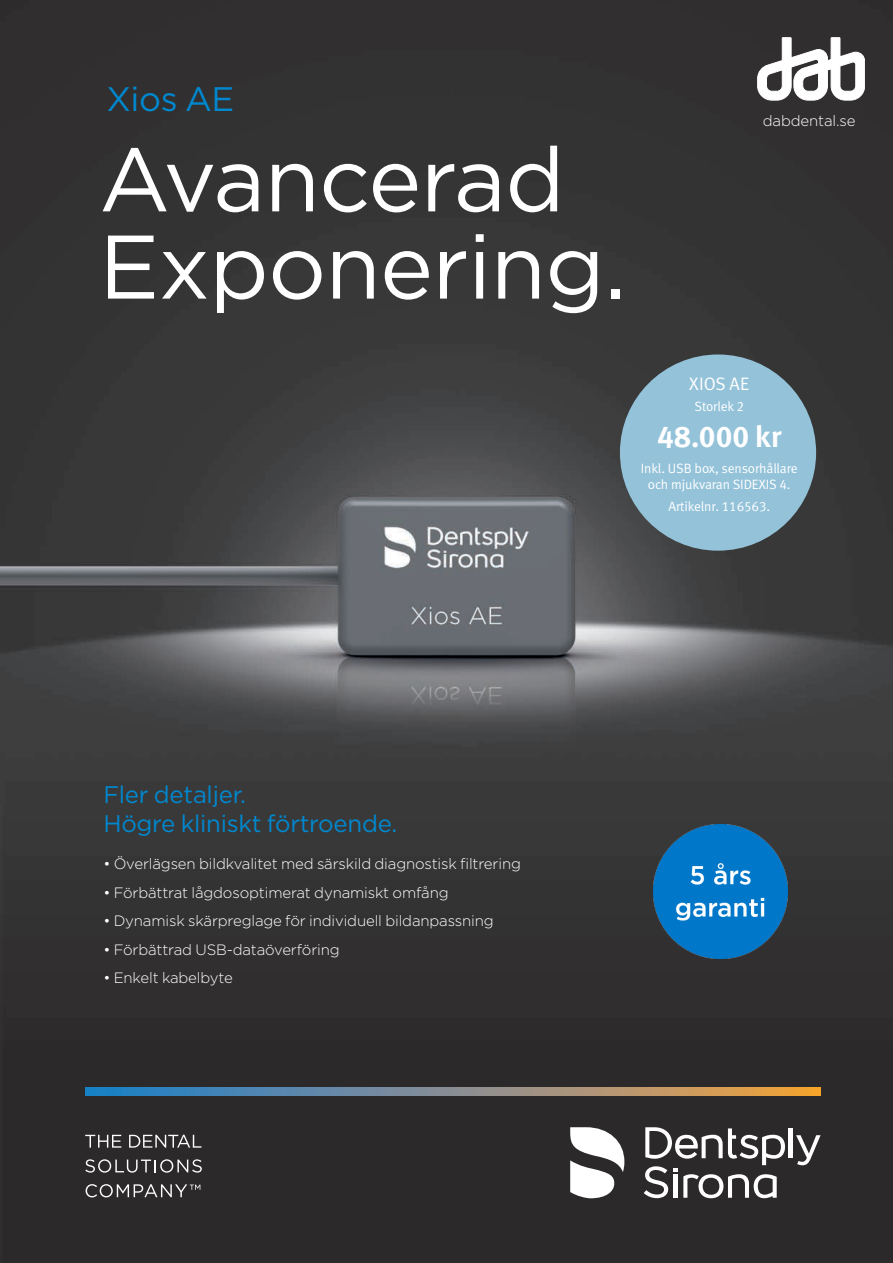
<style>
.page{position:relative;width:893px;height:1263px;background:#fff}
.page>*{position:absolute;margin:0;border:0;box-sizing:border-box;transform-origin:0 0}
.t1{font:90px/87.2px "Gotham";letter-spacing:-.01em;color:#fff}
.t2{font:34.05px "Gotham";letter-spacing:-.01em;color:#0088ce}
.Produkttext_Art_nr{font:30px "Meta Bold LF";letter-spacing:.005em;color:#fff}
.t3{font:24px "Gotham";letter-spacing:-.01em;color:#0088ce}
.Produkttext_Art_nr-2{font:18px "Meta Normal LF";letter-spacing:.005em;color:#fff}
.t4{font:300 15px "Gotham";letter-spacing:-.01em;color:#fff}
.Produkttext_Art_nr-3{font:13.5px/16.2px "Meta Normal LF";letter-spacing:-.01em;color:#fff;text-align:center}
</style>
<div class="page">
<img style="left:0;top:0;width:893px;height:1263px">
<svg style="left:85px;top:1135px;width:36px;height:12px"></svg>
<svg style="left:129px;top:1135px;width:72px;height:12px"></svg>
<svg style="left:85px;top:1159px;width:117px;height:13px;background:#5c5a5b"></svg>
<svg style="left:86px;top:1184px;width:114px;height:13px"></svg>
<hr style="left:789px;top:1128px;width:4px;height:30px;background:#fff">
<svg style="left:796px;top:1135px;width:24px;height:30px"></svg>
<svg style="left:644px;top:1127px;width:141px;height:71px"></svg>
<svg style="left:570px;top:1127px;width:54px;height:71px"></svg>
<svg style="left:85px;top:1088px;width:735px;height:7px;background:#878f8c"></svg>
<svg style="left:758px;top:38px;width:107px;height:62px"></svg>
<img style="left:654px;top:824px;width:133px;height:134px">
<div style="left:620px;top:354px;width:196px;height:197px;background:#93c2d9;border-radius:50%"></div>
<p class="t2" style="left:107px;top:77px;width:129px">Xios AE</p>
<p class="t1" style="left:99px;top:134px;width:528px">Avancerad<br>Exponering.</p>
<p class="t4" style="left:763px;top:111px;width:94px">dabdental.se</p>
<p class="Produkttext_Art_nr-2" style="left:689px;top:373px;width:62px">XIOS AE</p>
<p class="Produkttext_Art_nr-3" style="left:695px;top:398px;width:51px">Storlek 2</p>
<p class="Produkttext_Art_nr" style="left:657px;top:418px;width:126px">48.000 kr</p>
<p class="Produkttext_Art_nr-3" style="left:641px;top:460px;width:158px">Inkl. USB box, sensorhållare och mjukvaran SIDEXIS 4.</p>
<p class="Produkttext_Art_nr-3" style="left:668px;top:498px;width:103px">Artikelnr. 116563.</p>
<p class="t3" style="left:103px;top:779px;width:144px">Fler detaljer.</p>
<p class="t3" style="left:103px;top:808px;width:295px">Högre kliniskt förtroende.</p>
<p class="t4" style="left:103px;top:854px;width:419px">• Överlägsen bildkvalitet med särskild diagnostisk filtrering</p>
<p class="t4" style="left:103px;top:883px;width:347px">• Förbättrat lågdosoptimerat dynamiskt omfång</p>
<p class="t4" style="left:103px;top:911px;width:392px">• Dynamisk skärpreglage för individuell bildanpassning</p>
<p class="t4" style="left:103px;top:940px;width:238px">• Förbättrad USB-dataöverföring</p>
<p class="t4" style="left:103px;top:968px;width:131px">• Enkelt kabelbyte</p>
</div>
